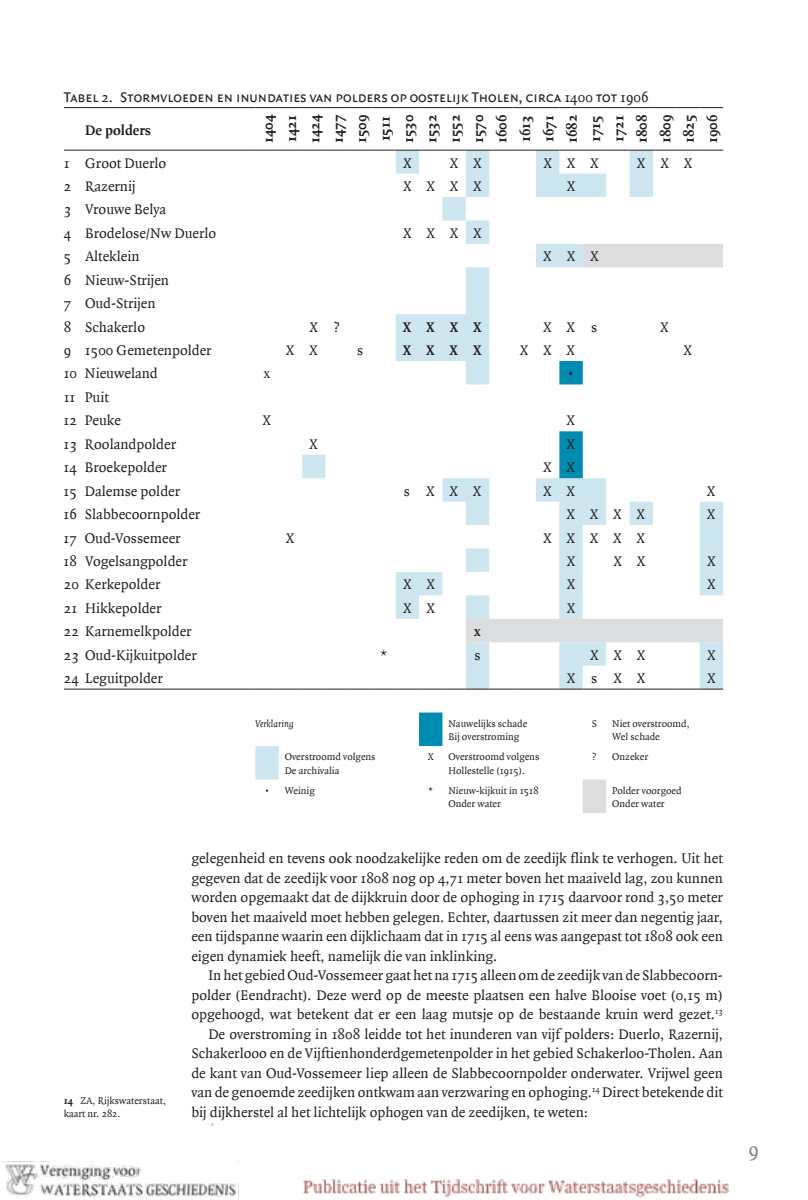
<style>
.page{position:relative;width:808px;height:1200px;background:#fff}
.page>*{position:absolute;margin:0;border:0;box-sizing:border-box;transform-origin:0 0}
.t1{font:21px "Quadraat Sc Offc";color:#808285}
.t2{font:15px/19.5px "Quadraat Offc";color:#231f20}
.t3{font:700 15px/23.4px "Quadraat Sc Offc";color:#231f20;text-align:justify}
.t4{font:15px "Quadraat Sans Sc Offc";color:#231f20}
.t5{font:700 15px "Quadraat Offc";color:#231f20}
.t6{font:10.5px/13.5px "Quadraat Offc";color:#231f20}
.t7{font:italic 10.5px "Quadraat Offc";color:#231f20}
.s1{font-family:"Quadraat Sc Offc"}
.s2{font-family:"Quadraat Sc Offc";font-weight:700}
</style>
<div class="page">
<img style="left:2px;top:107px;width:727px;height:1090px">
<p class="t4" style="left:64px;top:88px;width:586px">Tabel <span class="s1">2</span>. Stormvloeden en inundaties van polders op oostelijk Tholen, circa <span class="s1">1400</span> tot <span class="s1">1906</span></p>
<p class="t5" style="left:85px;top:122px;width:67px">De polders</p>
<p class="t3" style="left:257px;top:143px;width:30px;rotate:-90deg">1404<br>1421<br>1424<br>1477<br>1509<br>1511<br>1530<br>1532<br>1552<br>1570<br>1606<br>1613<br>1671<br>1682<br>1715<br>1721<br>1808<br>1809<br>1825<br>1906</p>
<p class="t2" style="left:64px;top:153px;width:104px"><span class="s1">1</span> Groot Duerlo</p>
<p class="t2" style="left:403px;top:153px;width:10px">X</p>
<p class="t2" style="left:450px;top:153px;width:33px">X X</p>
<p class="t2" style="left:543px;top:153px;width:57px">XXX</p>
<p class="t2" style="left:637px;top:153px;width:57px">XXX</p>
<p class="t2" style="left:64px;top:177px;width:73px"><span class="s1">2</span> Razernij</p>
<p class="t2" style="left:403px;top:177px;width:80px">XXXX</p>
<p class="t2" style="left:567px;top:177px;width:10px">X</p>
<p class="t2" style="left:64px;top:198px;width:154px;line-height:23.4px"><span class="s1">3</span> Vrouwe Belya<br><span class="s1">4</span> Brodelose/Nw Duerlo</p>
<p class="t2" style="left:403px;top:224px;width:80px">XXXX</p>
<p class="t2" style="left:64px;top:247px;width:77px"><span class="s1">5</span> Alteklein</p>
<p class="t2" style="left:543px;top:247px;width:57px">XXX</p>
<p class="t2" style="left:64px;top:269px;width:107px;line-height:23.4px"><span class="s1">6</span> Nieuw-Strijen<br><span class="s1">7</span> Oud-Strijen<br><span class="s1">8</span> Schakerlo</p>
<p class="t2" style="left:309px;top:317px;width:32px">X ?</p>
<p class="t5" style="left:403px;top:319px;width:80px">XXXX</p>
<p class="t2" style="left:543px;top:317px;width:56px">XXs</p>
<p class="t2" style="left:660px;top:317px;width:10px">X</p>
<p class="t2" style="left:64px;top:341px;width:149px"><span class="s1">9 1500</span> Gemetenpolder</p>
<p class="t2" style="left:286px;top:341px;width:33px">X X</p>
<p class="t2" style="left:357px;top:341px;width:8px">s</p>
<p class="t5" style="left:403px;top:342px;width:80px">XXXX</p>
<p class="t2" style="left:520px;top:341px;width:57px">XXX</p>
<p class="t2" style="left:683px;top:341px;width:10px">X</p>
<p class="t2" style="left:64px;top:364px;width:96px"><span class="s1">10</span> Nieuweland</p>
<p class="t2" style="left:263px;top:364px;width:8px">x</p>
<p class="t2" style="left:567px;top:364px;width:8px">•</p>
<p class="t2" style="left:64px;top:386px;width:59px;line-height:23.4px"><span class="s1">11</span> Puit<br><span class="s1">12</span> Peuke</p>
<p class="t2" style="left:262px;top:411px;width:10px">X</p>
<p class="t2" style="left:566px;top:411px;width:10px">X</p>
<p class="t2" style="left:64px;top:434px;width:114px"><span class="s1">13</span> Roolandpolder</p>
<p class="t2" style="left:309px;top:434px;width:10px">X</p>
<p class="t2" style="left:566px;top:434px;width:10px">X</p>
<p class="t2" style="left:64px;top:458px;width:105px"><span class="s1">14</span> Broekepolder</p>
<p class="t2" style="left:543px;top:458px;width:33px">X X</p>
<p class="t2" style="left:64px;top:481px;width:118px"><span class="s1">15</span> Dalemse polder</p>
<p class="t2" style="left:404px;top:481px;width:79px">sXXX</p>
<p class="t2" style="left:543px;top:481px;width:33px">X X</p>
<p class="t2" style="left:707px;top:481px;width:10px">X</p>
<p class="t2" style="left:64px;top:505px;width:138px"><span class="s1">16</span> Slabbecoornpolder</p>
<p class="t2" style="left:566px;top:505px;width:80px">XXXX</p>
<p class="t2" style="left:707px;top:505px;width:10px">X</p>
<p class="t2" style="left:64px;top:528px;width:119px"><span class="s1">17</span> Oud-Vossemeer</p>
<p class="t2" style="left:286px;top:528px;width:10px">X</p>
<p class="t2" style="left:543px;top:528px;width:104px">XXXXX</p>
<p class="t2" style="left:63px;top:551px;width:125px"><span class="s1">18</span> Vogelsangpolder</p>
<p class="t2" style="left:567px;top:551px;width:10px">X</p>
<p class="t2" style="left:614px;top:551px;width:33px">X X</p>
<p class="t2" style="left:707px;top:551px;width:10px">X</p>
<p class="t2" style="left:64px;top:575px;width:98px"><span class="s1">20</span> Kerkepolder</p>
<p class="t2" style="left:403px;top:575px;width:33px">X X</p>
<p class="t2" style="left:567px;top:575px;width:10px">X</p>
<p class="t2" style="left:707px;top:575px;width:10px">X</p>
<p class="t2" style="left:64px;top:598px;width:99px"><span class="s1">21</span> Hikkepolder</p>
<p class="t2" style="left:403px;top:598px;width:33px">X X</p>
<p class="t2" style="left:567px;top:598px;width:10px">X</p>
<p class="t2" style="left:64px;top:622px;width:129px"><span class="s1">22</span> Karnemelkpolder</p>
<p class="t5" style="left:474px;top:623px;width:9px">x</p>
<p class="t2" style="left:64px;top:645px;width:134px"><span class="s1">23</span> Oud-Kijkuitpolder</p>
<p class="t2" style="left:380px;top:645px;width:9px">*</p>
<p class="t2" style="left:474px;top:645px;width:8px">s</p>
<p class="t2" style="left:590px;top:645px;width:57px">XXX</p>
<p class="t2" style="left:707px;top:645px;width:10px">X</p>
<p class="t2" style="left:64px;top:669px;width:100px"><span class="s1">24</span> Leguitpolder</p>
<p class="t2" style="left:567px;top:669px;width:80px">XsXX</p>
<p class="t2" style="left:707px;top:669px;width:10px">X</p>
<p class="t7" style="left:255px;top:717px;width:40px">Verklaring</p>
<p class="t6" style="left:448px;top:716px;width:80px">Nauwelijks schade<br>Bij overstroming</p>
<p class="t6" style="left:592px;top:716px;width:7px">S</p>
<p class="t6" style="left:612px;top:716px;width:79px">Niet overstroomd,<br>Wel schade</p>
<p class="t6" style="left:285px;top:750px;width:92px">Overstroomd volgens<br>De archivalia</p>
<p class="t6" style="left:428px;top:750px;width:7px">X</p>
<p class="t6" style="left:448px;top:750px;width:92px">Overstroomd volgens<br>Hollestelle (<span class="s1">1915</span>).</p>
<p class="t6" style="left:592px;top:750px;width:5px">?</p>
<p class="t6" style="left:612px;top:750px;width:38px">Onzeker</p>
<p class="t6" style="left:265px;top:783px;width:52px">• Weinig</p>
<p class="t6" style="left:448px;top:783px;width:92px;text-indent:-20px">* Nieuw-kijkuit in <span class="s1">1518<br></span>Onder water</p>
<p class="t6" style="left:612px;top:783px;width:71px">Polder voorgoed<br>Onder water</p>
<p class="t6" style="left:64px;top:1093px;width:104px"><span class="s2">14</span> ZA, Rijkswaterstaat, kaart nr. <span class="s1">282</span>.</p>
<p class="t2" style="left:191px;top:848px;width:533px;text-align:justify">gelegenheid en tevens ook noodzakelijke reden om de zeedijk flink te verhogen. Uit het gegeven dat de zeedijk voor <span class="s1">1808</span> nog op <span class="s1">4</span>,<span class="s1">71</span> meter boven het maaiveld lag, zou kunnen worden opgemaakt dat de dijkkruin door de ophoging in <span class="s1">1715</span> daarvoor rond <span class="s1">3</span>,<span class="s1">50</span> meter boven het maaiveld moet hebben gelegen. Echter, daartussen zit meer dan negentig jaar, een tijdspanne waarin een dijklichaam dat in <span class="s1">1715</span> al eens was aangepast tot <span class="s1">1808</span> ook een eigen dynamiek heeft, namelijk die van inklinking.</p>
<p class="t2" style="left:208px;top:965px;width:516px">In het gebied Oud-Vossemeer gaat het na <span class="s1">1715</span> alleen om de zeedijk van de Slabbecoorn-</p>
<p class="t2" style="left:191px;top:985px;width:533px">polder (Eendracht). Deze werd op de meeste plaatsen een halve Blooise voet (<span class="s1">0</span>,<span class="s1">15</span> m)</p>
<p class="t2" style="left:191px;top:1004px;width:533px">opgehoogd, wat betekent dat er een laag mutsje op de bestaande kruin werd gezet.<sup>13</sup></p>
<p class="t2" style="left:208px;top:1024px;width:516px">De overstroming in <span class="s1">1808</span> leidde tot het inunderen van vijf polders: Duerlo, Razernij,</p>
<p class="t2" style="left:191px;top:1043px;width:533px">Schakerlooo en de Vijftienhonderdgemetenpolder in het gebied Schakerloo-Tholen. Aan</p>
<p class="t2" style="left:191px;top:1063px;width:533px">de kant van Oud-Vossemeer liep alleen de Slabbecoornpolder onderwater. Vrijwel geen</p>
<p class="t2" style="left:191px;top:1082px;width:533px">van de genoemde zeedijken ontkwam aan verzwaring en ophoging.<sup>14</sup> Direct betekende dit</p>
<p class="t2" style="left:191px;top:1102px;width:398px">bij dijkherstel al het lichtelijk ophogen van de zeedijken, te weten:</p>
<h1 class="t1" style="left:748px;top:1137px;width:12px">9</h1>
</div>
